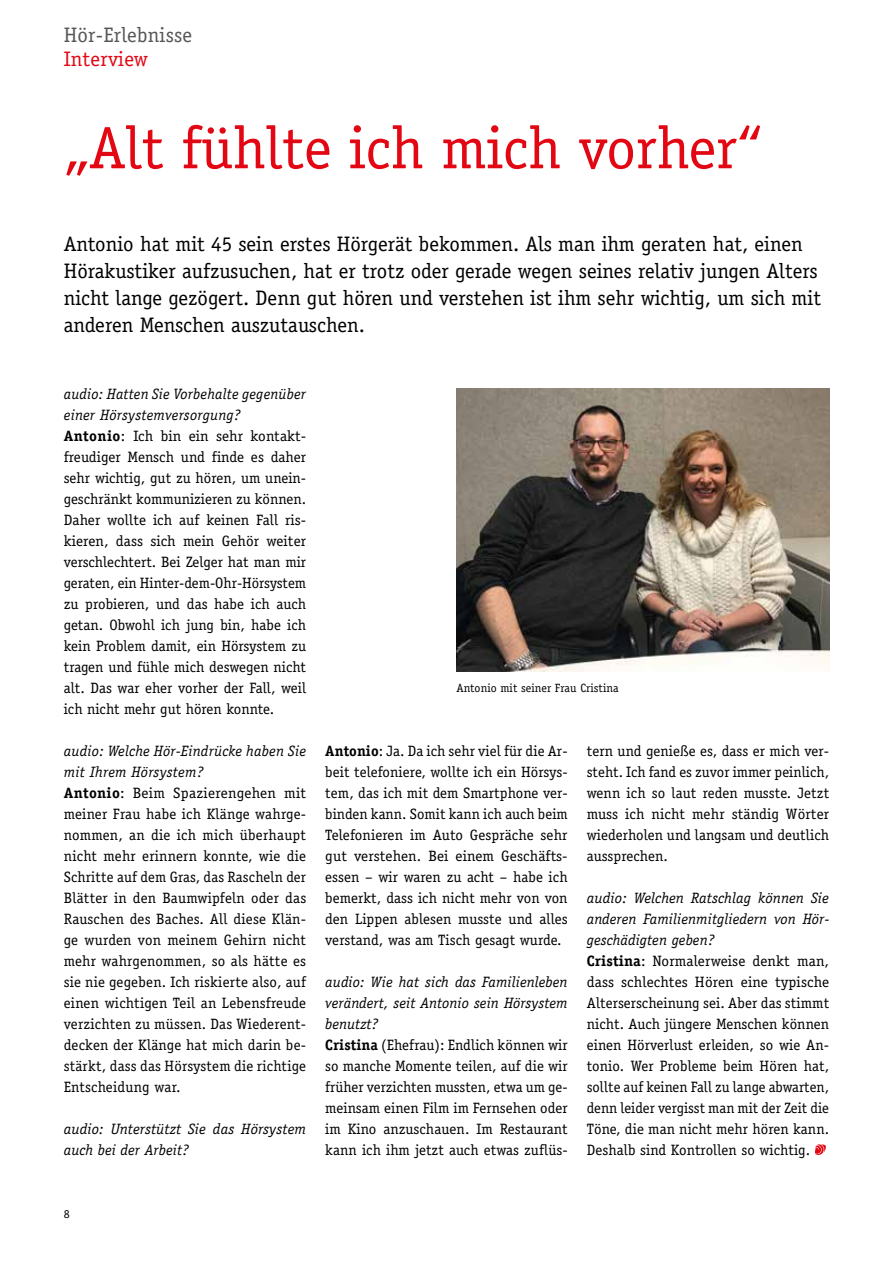
<style>
.page{position:relative;width:893px;height:1263px;background:#fff}
.page>*{position:absolute;margin:0;border:0;box-sizing:border-box;transform-origin:0 0}
.t1{font:60px "Officina Serif";letter-spacing:-.005em;color:#e30613}
.t2{font:21px/27px "Officina Serif";color:#000}
.t3{font:21px "Officina Serif";letter-spacing:.01em;color:#575756}
.t4{font:21px "Officina Serif";letter-spacing:.01em;color:#e30613}
.t5{font:15px/21px "Officina Serif";letter-spacing:.005em;color:#000}
.t6{font:italic 15px/21px "Officina Serif";letter-spacing:.005em;color:#000}
.t7{font:12px "Officina Serif";letter-spacing:.005em;color:#000}
.s1{font-style:italic}
.s2{font-weight:700}
</style>
<div class="page">
<svg style="left:815px;top:1144px;width:11px;height:11px"></svg>
<img style="left:456px;top:388px;width:374px;height:284px">
<h2 class="t3" style="left:64px;top:22px;width:130px">Hör-Erlebnisse</h2>
<h2 class="t4" style="left:64px;top:46px;width:86px">Interview</h2>
<h1 class="t1" style="left:64px;top:113px;width:700px">„Alt fühlte ich mich vorher“</h1>
<p class="t2" style="left:64px;top:230px;width:759px">Antonio hat mit 45 sein erstes Hörgerät bekommen. Als man ihm geraten hat, einen Hörakustiker aufzusuchen, hat er trotz oder gerade wegen seines relativ jungen Alters nicht lange gezögert. Denn gut hören und verstehen ist ihm sehr wichtig, um sich mit anderen Menschen auszutauschen.</p>
<p class="t5" style="left:64px;top:384px;width:244px"><span class="s1">audio: Hatten Sie Vorbehalte gegenüber einer Hörsystemversorgung?<br></span><span class="s2">Antonio</span>: Ich bin ein sehr kontakt&shy;freudiger Mensch und finde es daher sehr wichtig, gut zu hören, um unein&shy;geschränkt kommunizieren zu können.<br>Daher wollte ich auf keinen Fall ris&shy;kieren, dass sich mein Gehör weiter verschlechtert. Bei Zelger hat man mir geraten, ein Hinter-dem-Ohr-Hörsystem zu probieren, und das habe ich auch getan. Obwohl ich jung bin, habe ich kein Problem damit, ein Hörsystem zu tragen und fühle mich deswegen nicht alt. Das war eher vorher der Fall, weil ich nicht mehr gut hören konnte.</p>
<p class="t5" style="left:64px;top:741px;width:244px"><span class="s1">audio: Welche Hör-Eindrücke haben Sie mit Ihrem Hörsystem?<br></span><span class="s2">Antonio</span>: Beim Spazierengehen mit meiner Frau habe ich Klänge wahrge&shy;nommen, an die ich mich überhaupt nicht mehr erinnern konnte, wie die Schritte auf dem Gras, das Rascheln der Blätter in den Baumwipfeln oder das Rauschen des Baches. All diese Klän&shy;ge wurden von meinem Gehirn nicht mehr wahrgenommen, so als hätte es sie nie gegeben. Ich riskierte also, auf einen wichtigen Teil an Lebensfreude verzichten zu müssen. Das Wiederent&shy;decken der Klänge hat mich darin be&shy;stärkt, dass das Hörsystem die richtige Entscheidung war.</p>
<p class="t6" style="left:64px;top:1119px;width:244px">audio: Unterstützt Sie das Hörsystem auch bei der Arbeit?</p>
<p class="t7" style="left:456px;top:681px;width:164px">Antonio mit seiner Frau Cristina</p>
<p class="t5" style="left:325px;top:741px;width:244px;text-align:justify"><span class="s2">Antonio</span>: Ja. Da ich sehr viel für die Ar&shy;beit telefoniere, wollte ich ein Hörsys&shy;tem, das ich mit dem Smartphone ver&shy;binden kann. Somit kann ich auch beim Telefonieren im Auto Gespräche sehr gut verstehen. Bei einem Geschäfts&shy;essen – wir waren zu acht – habe ich bemerkt, dass ich nicht mehr von von den Lippen ablesen musste und alles verstand, was am Tisch gesagt wurde.</p>
<p class="t5" style="left:325px;top:972px;width:244px"><span class="s1">audio: Wie hat sich das Familienleben verändert, seit Antonio sein Hörsystem benutzt?<br></span><span class="s2">Cristina</span> (Ehefrau): Endlich können wir so manche Momente teilen, auf die wir früher verzichten mussten, etwa um ge&shy;meinsam einen Film im Fernsehen oder im Kino anzuschauen. Im Restaurant kann ich ihm jetzt auch etwas zuflüs-</p>
<p class="t5" style="left:587px;top:741px;width:244px;text-align:justify">tern und genieße es, dass er mich ver&shy;steht. Ich fand es zuvor immer peinlich, wenn ich so laut reden musste. Jetzt muss ich nicht mehr ständig Wörter wiederholen und langsam und deutlich aussprechen.</p>
<p class="t5" style="left:587px;top:888px;width:244px"><span class="s1">audio: Welchen Ratschlag können Sie anderen Familienmitgliedern von Hör&shy;geschädigten geben?<br></span><span class="s2">Cristina</span>: Normalerweise denkt man, dass schlechtes Hören eine typische Alterserscheinung sei. Aber das stimmt nicht. Auch jüngere Menschen können einen Hörverlust erleiden, so wie An&shy;tonio. Wer Probleme beim Hören hat, sollte auf keinen Fall zu lange abwarten, denn leider vergisst man mit der Zeit die Töne, die man nicht mehr hören kann.<br>Deshalb sind Kontrollen so wichtig.</p>
<p class="t7" style="left:64px;top:1207px;width:7px">8</p>
</div>
